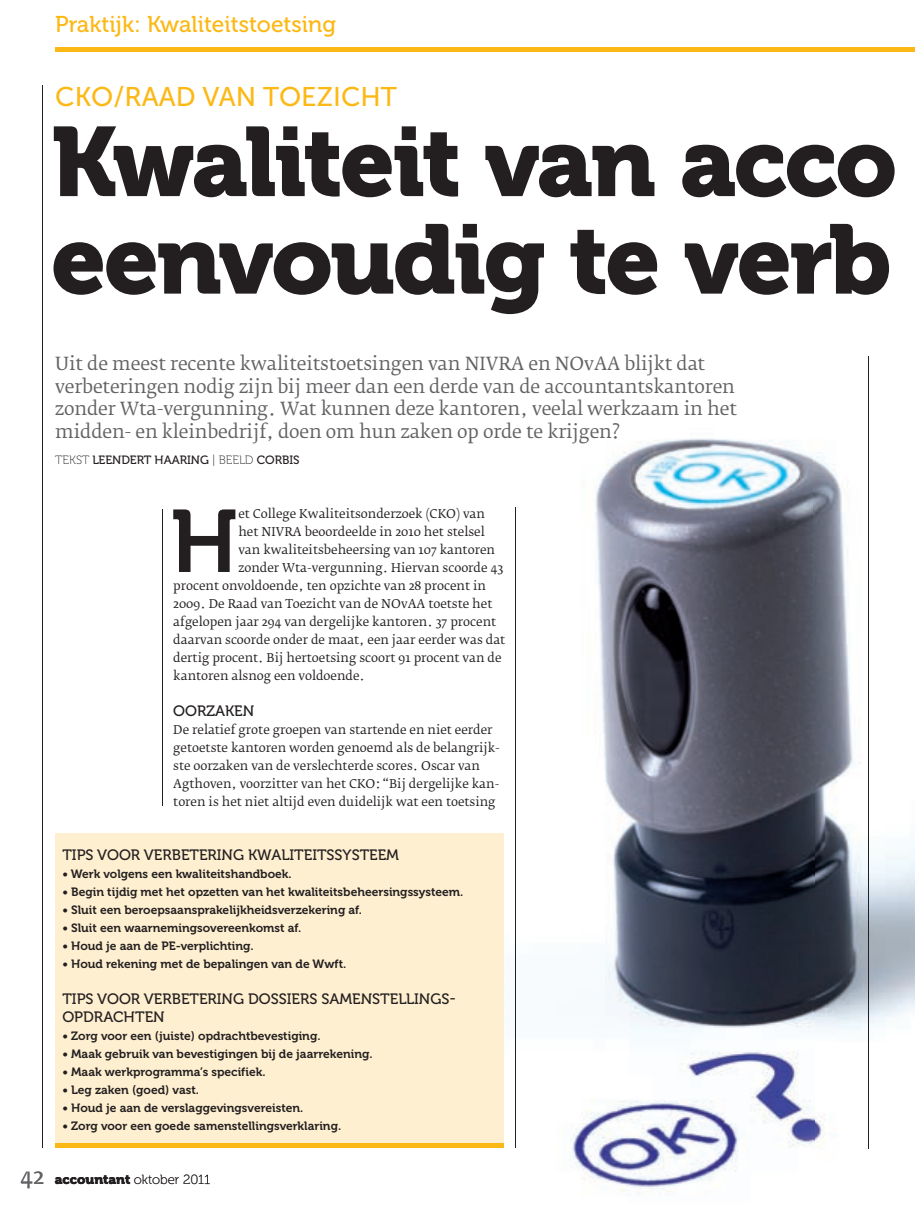
<style>
.page{position:relative;width:915px;height:1212px;background:#fff}
.page>*{position:absolute;margin:0;border:0;box-sizing:border-box;transform-origin:0 0}
.t1{font:97.5px/97.5px "Museo 900";letter-spacing:-.03em;color:#231f20}
.t2{font:88.05px "Museo 700";color:#231f20}
.t3{font:27px "Museo Sans 500";color:#fcb814}
.t4{font:22.8px "Museo 500";letter-spacing:-.005em;color:#fcb814}
.t5{font:18px/22.5px "Fedra Serif B Std";letter-spacing:-.01em;color:#636366}
.t6{font:15px/18px "Museo 500";color:#231f20}
.t7{font:13.2px "Museo 100";letter-spacing:-.01em;color:#231f20}
.t8{font:12px/18px "Fedra Serif B Std";color:#231f20}
.t9{font:12px "Museo 700";color:#231f20}
.t10{font:12px "Museo 500";color:#231f20}
.s1{font-family:"Museo 100"}
.s2{font-family:"Fedra Serif B Std";font-size:22.5px;color:#636366}
.s3{font-family:"Museo 900"}
</style>
<div class="page">
<hr style="left:43px;top:86px;width:1px;height:1062px;background:#231f20">
<hr style="left:55px;top:47px;width:859px;height:4px;background:#fcb814">
<hr style="left:162px;top:509px;width:1px;height:297px;background:#231f20">
<img style="left:206px;top:393px;width:708px;height:799px">
<svg style="left:206px;top:1174px;width:4px;height:10px"></svg>
<div style="left:55px;top:833px;width:449px;height:313px;background:#feefd0"></div>
<hr style="left:55px;top:1144px;width:449px;height:4px;background:#fcb814">
<hr style="left:867px;top:356px;width:1px;height:792px;background:#231f20">
<hr style="left:514px;top:507px;width:1px;height:641px;background:#231f20">
<h3 class="t4" style="left:55px;top:12px;width:282px">PRAKTIJK: KWALITEITSTOETSING</h3>
<h3 class="t3" style="left:55px;top:82px;width:343px">CKO/RAAD VAN TOEZICHT</h3>
<h1 class="t1" style="left:51px;top:114px;width:847px">kwaliteit van acco eenvoudig te verb</h1>
<p class="t5" style="left:55px;top:353px;width:683px">Uit de meest recente kwaliteitstoetsingen van NIVRA en NOvAA blijkt dat verbeteringen nodig zijn bij meer dan een derde van de accountantskantoren zonder Wta-vergunning. Wat kunnen deze kantoren, veelal werkzaam in het midden- en kleinbedrijf, doen om hun zaken op orde te krijgen?</p>
<p class="t10" style="left:55px;top:454px;width:246px"><span class="s1">TeksT</span> LEENDERT HAARING <span class="s1">| Beeld</span> CORBIS</p>
<h2 class="t2" style="left:170px;top:492px;width:70px">H</h2>
<p class="t8" style="left:238px;top:505px;width:248px">et College Kwaliteitsonderzoek (CKO) van</p>
<p class="t8" style="left:238px;top:523px;width:248px">het NIVRA beoordeelde in 2010 het stelsel</p>
<p class="t8" style="left:238px;top:541px;width:258px">van kwaliteitsbeheersing van 107 kantoren</p>
<p class="t8" style="left:238px;top:559px;width:266px">zonder Wta-vergunning. Hiervan scoorde 43</p>
<p class="t8" style="left:173px;top:577px;width:314px">procent onvoldoende, ten opzichte van 28 procent in</p>
<p class="t8" style="left:173px;top:595px;width:320px">2009. De Raad van Toezicht van de NOvAA toetste het</p>
<p class="t8" style="left:173px;top:613px;width:324px">afgelopen jaar 294 van dergelijke kantoren. 37 procent</p>
<p class="t8" style="left:173px;top:631px;width:333px">daarvan scoorde onder de maat, een jaar eerder was dat</p>
<p class="t8" style="left:173px;top:649px;width:330px">dertig procent. Bij hertoetsing scoort 91 procent van de</p>
<p class="t8" style="left:173px;top:667px;width:193px">kantoren alsnog een voldoende.</p>
<p class="t6" style="left:173px;top:702px;width:82px">OORZAKEN</p>
<p class="t8" style="left:173px;top:721px;width:328px">De relatief grote groepen van startende en niet eerder getoetste kantoren worden genoemd als de belangrijk&shy;ste oorzaken van de verslechterde scores. Oscar van Agthoven, voorzitter van het CKO: “Bij dergelijke kan&shy;toren is het niet altijd even duidelijk wat een toetsing</p>
<p class="t6" style="left:62px;top:846px;width:338px">TIPS VOOR VERBETERING KWALITEITSSYSTEEM</p>
<p class="t9" style="left:62px;top:867px;width:231px">• Werk volgens een kwaliteitshandboek.</p>
<p class="t9" style="left:62px;top:885px;width:402px">• Begin tijdig met het opzetten van het kwaliteitsbeheersingssysteem.</p>
<p class="t9" style="left:62px;top:903px;width:301px">• Sluit een beroepsaansprakelijkheidsverzekering af.</p>
<p class="t9" style="left:62px;top:921px;width:240px">• Sluit een waarnemingsovereenkomst af.</p>
<p class="t9" style="left:62px;top:939px;width:193px">• Houd je aan de PE-verplichting.</p>
<p class="t9" style="left:62px;top:957px;width:285px">• Houd rekening met de bepalingen van de Wwft.</p>
<p class="t6" style="left:62px;top:990px;width:395px">TIPS VOOR VERBETERING DOSSIERS SAMENSTELLINGS-<br>OPDRACHTEN</p>
<p class="t9" style="left:62px;top:1029px;width:259px">• Zorg voor een (juiste) opdrachtbevestiging.</p>
<p class="t9" style="left:62px;top:1047px;width:311px">• Maak gebruik van bevestigingen bij de jaarrekening.</p>
<p class="t9" style="left:62px;top:1065px;width:204px">• Maak werkprogramma’s specifiek.</p>
<p class="t9" style="left:62px;top:1083px;width:138px">• Leg zaken (goed) vast.</p>
<p class="t9" style="left:62px;top:1101px;width:242px">• Houd je aan de verslaggevingsvereisten.</p>
<p class="t9" style="left:62px;top:1119px;width:280px">• Zorg voor een goede samenstellingsverklaring.</p>
<p class="t7" style="left:21px;top:1172px;width:191px"><span class="s2">42</span> <span class="s3">accountant</span> oktober 2011</p>
</div>
